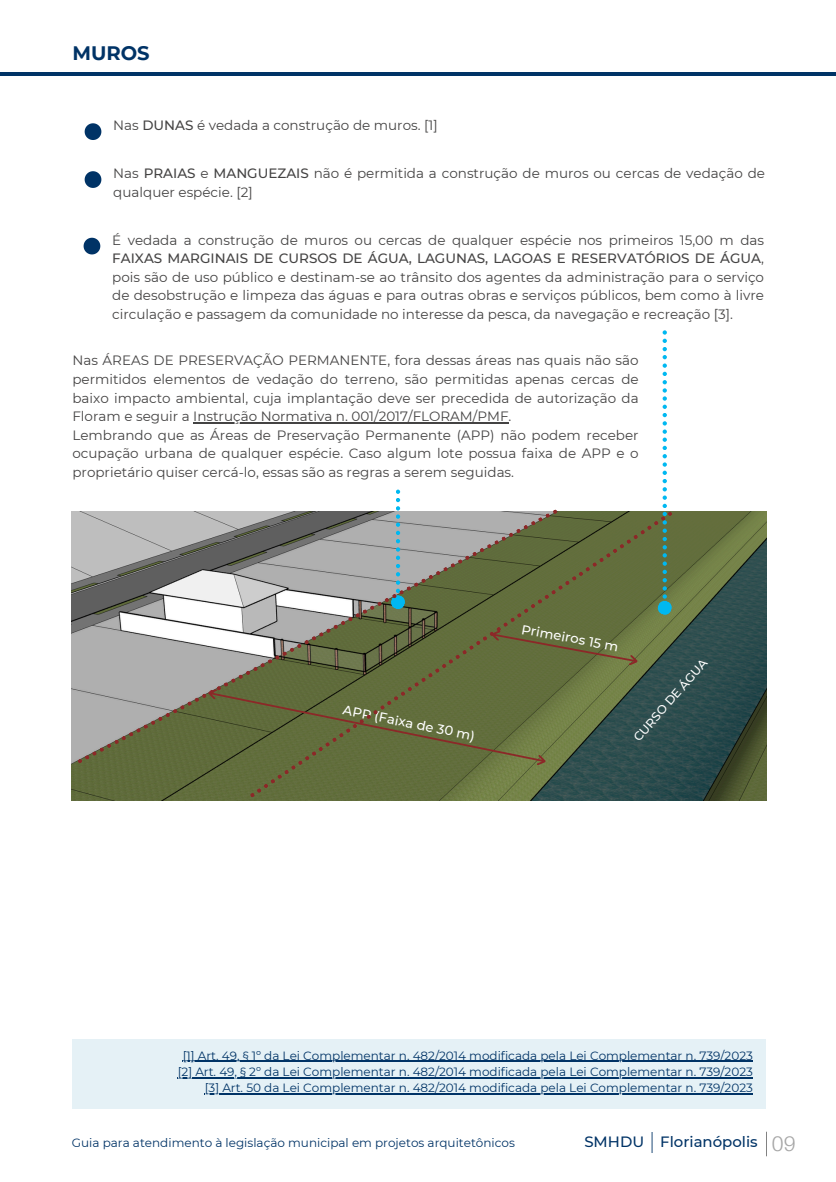
<style>
.page{position:relative;width:836px;height:1182px;background:#fff}
.page>*{position:absolute;margin:0;border:0;box-sizing:border-box;transform-origin:0 0}
.t1{font:300 21px "Aileron";color:#a6a6a6}
.t2{font:700 19.5px "Montserrat";color:#036}
.t3{font:500 14.92px "Montserrat";color:#036}
.t4{font:13.5px/18.6px "Montserrat";color:#444343;text-align:justify}
.t5{font:500 13.2px "Montserrat";color:#fff}
.t6{font:12px "Montserrat";color:#036}
.t7{font:500 12px "Montserrat";color:#fff}
.s1{font-weight:500}
</style>
<div class="page">
<div style="left:72px;top:1039px;width:693px;height:69px;background:#e5f1f6"></div>
<hr style="left:1px;top:73px;width:834px;height:3px;background:#036">
<svg style="left:85px;top:123px;width:16px;height:17px"></svg>
<svg style="left:85px;top:171px;width:16px;height:17px"></svg>
<svg style="left:84px;top:238px;width:16px;height:16px"></svg>
<img style="left:72px;top:511px;width:693px;height:289px">
<hr style="left:183px;top:1060px;width:569px;height:1px;background:#036">
<hr style="left:178px;top:1076px;width:574px;height:2px;background:#036">
<hr style="left:205px;top:1093px;width:547px;height:1px;background:#036">
<svg style="left:651px;top:1132px;width:1px;height:20px"></svg>
<svg style="left:77px;top:330px;width:595px;height:467px"></svg>
<p class="t2" style="left:72px;top:41px;width:79px">MUROS</p>
<h3 class="t4" style="left:113px;top:116px;width:326px">Nas <span class="s1">DUNAS</span> é vedada a construção de muros. [1]</h3>
<p class="t4" style="left:113px;top:164px;width:653px">Nas <span class="s1">PRAIAS</span> e <span class="s1">MANGUEZAIS</span> não é permitida a construção de muros ou cercas de vedação de qualquer espécie. [2]</p>
<h3 class="t4" style="left:112px;top:230px;width:653px">É vedada a construção de muros ou cercas de qualquer espécie nos primeiros 15,00 m das <span class="s1">FAIXAS MARGINAIS DE CURSOS DE ÁGUA, LAGUNAS, LAGOAS E RESERVATÓRIOS DE ÁGUA</span>, pois são de uso público e destinam-se ao trânsito dos agentes da administração para o serviço de desobstrução e limpeza das águas e para outras obras e serviços públicos, bem como à livre circulação e passagem da comunidade no interesse da pesca, da navegação e recreação [3].</h3>
<h4 class="t4" style="left:72px;top:351px;width:567px">Nas ÁREAS DE PRESERVAÇÃO PERMANENTE, fora dessas áreas nas quais não são permitidos elementos de vedação do terreno, são permitidas apenas cercas de baixo impacto ambiental, cuja implantação deve ser precedida de autorização da Floram e seguir a Instrução Normativa n. 001/2017/FLORAM/PMF.</h4>
<h5 class="t4" style="left:72px;top:425px;width:567px">Lembrando que as Áreas de Preservação Permanente (APP) não podem receber ocupação urbana de qualquer espécie. Caso algum lote possua faixa de APP e o proprietário quiser cercá-lo, essas são as regras a serem seguidas.</h5>
<h3 class="t5" style="left:344px;top:701px;width:136px;rotate:11deg">APP (Faixa de 30 m)</h3>
<h5 class="t5" style="left:523px;top:621px;width:100px;rotate:10deg">Primeiros 15 m</h5>
<p class="t7" style="left:630px;top:734px;width:107px;rotate:-49deg">CURSO DE ÁGUA</p>
<p class="t6" style="left:183px;top:1047px;width:571px">[1] Art. 49, § 1º da Lei Complementar n. 482/2014 modificada pela Lei Complementar n. 739/2023</p>
<h3 class="t6" style="left:178px;top:1064px;width:576px">[2] Art. 49, § 2º da Lei Complementar n. 482/2014 modificada pela Lei Complementar n. 739/2023</h3>
<p class="t6" style="left:205px;top:1080px;width:549px">[3] Art. 50 da Lei Complementar n. 482/2014 modificada pela Lei Complementar n. 739/2023</p>
<p class="t3" style="left:584px;top:1132px;width:175px">SMHDU Florianópolis</p>
<h2 class="t6" style="left:72px;top:1135px;width:444px">Guia para atendimento à legislação municipal em projetos arquitetônicos</h2>
<p class="t1" style="left:771px;top:1130px;width:25px">09</p>
</div>
